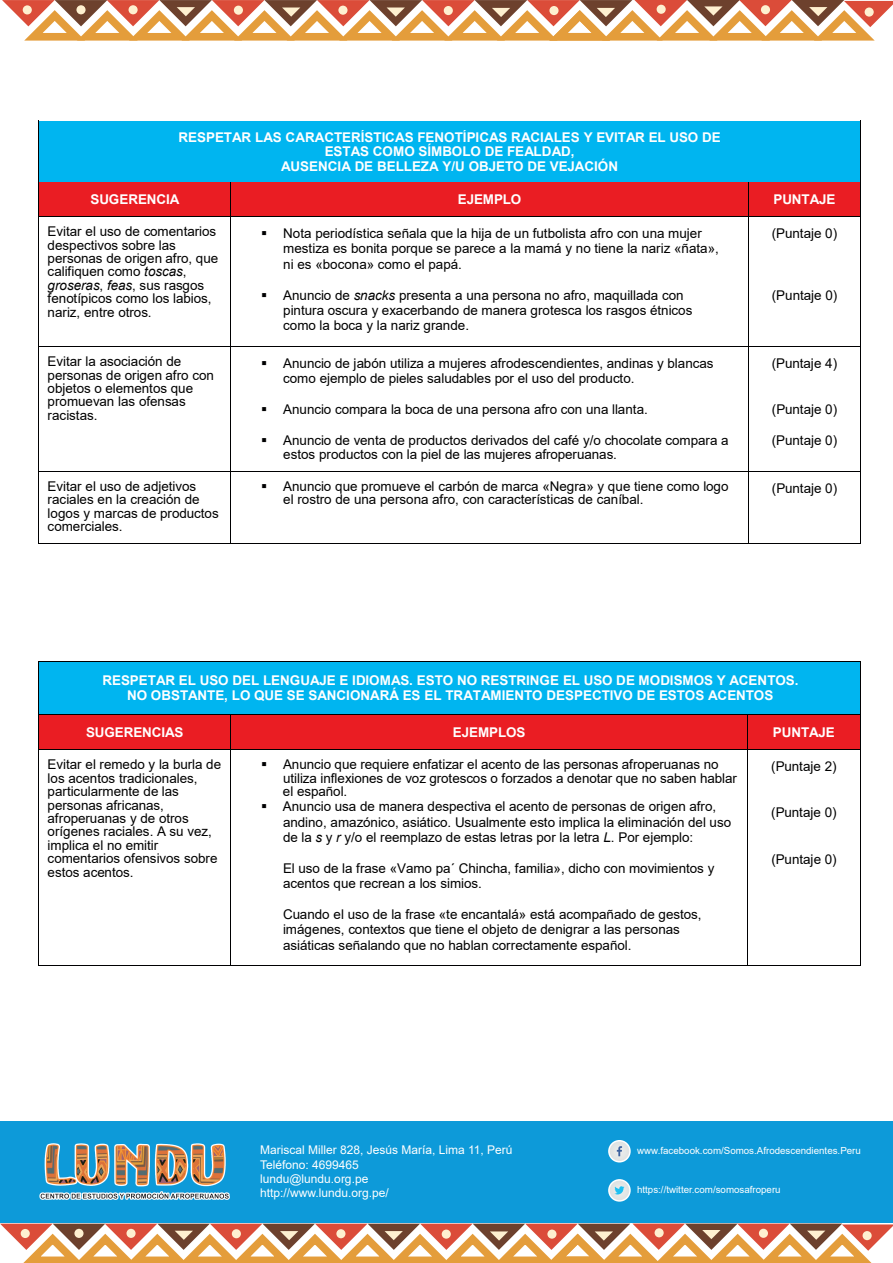
<style>
.page{position:relative;width:893px;height:1263px;background:#fff}
.page>*{position:absolute;margin:0;border:0;box-sizing:border-box;transform-origin:0 0}
.t1{font:13.5px/13.4px "Arial";color:#000001}
.t2{font:700 13.5px/14.5px "Arial";letter-spacing:-.005em;color:#fff;text-align:center}
.t3{font:12px/14.4px "Arial";color:#fff}
.t4{font:9.75px "Arial";color:#fff}
.s1{font-style:italic}
</style>
<div class="page">
<div style="left:0;top:1121px;width:893px;height:142px;background:#0d9ad9"></div>
<svg style="left:2px;top:0;width:891px;height:41px"></svg>
<div style="left:23px;top:5px;width:9px;height:9px;background:#fef0d0;border-radius:50%"></div>
<svg style="left:0;top:1223px;width:893px;height:40px"></svg>
<div style="left:21px;top:1229px;width:9px;height:9px;background:#fef0d0;border-radius:50%"></div>
<img style="left:39px;top:1143px;width:191px;height:57px">
<div style="left:609px;top:1141px;width:21px;height:21px;background:#e3e6e5;border-radius:11px"></div>
<div style="left:608px;top:1140px;width:23px;height:22px;border:2px solid #fff;border-radius:50%"></div>
<svg style="left:617px;top:1146px;width:5px;height:10px"></svg>
<svg style="left:609px;top:1180px;width:21px;height:21px"></svg>
<div style="left:608px;top:1179px;width:23px;height:23px;border:2px solid #fff;border-radius:50%"></div>
<svg style="left:614px;top:1186px;width:10px;height:8px"></svg>
<div style="left:48px;top:130px;width:804px;height:15px;background:#00b5f0"></div>
<div style="left:48px;top:145px;width:804px;height:14px;background:#00b5f0"></div>
<div style="left:48px;top:159px;width:804px;height:14px;background:#00b5f0"></div>
<div style="left:39px;top:121px;width:821px;height:9px;background:#00b5f0"></div>
<div style="left:39px;top:173px;width:821px;height:9px;background:#00b5f0"></div>
<hr style="left:39px;top:130px;width:1px;height:52px;background:#000001">
<hr style="left:860px;top:130px;width:1px;height:52px;background:#000001">
<div style="left:39px;top:183px;width:191px;height:33px;background:#ea1d23"></div>
<div style="left:231px;top:183px;width:517px;height:33px;background:#ea1d23"></div>
<div style="left:749px;top:183px;width:111px;height:33px;background:#ea1d23"></div>
<hr style="left:39px;top:182px;width:191px;height:1px;background:#000001">
<hr style="left:231px;top:182px;width:517px;height:1px;background:#000001">
<hr style="left:749px;top:182px;width:111px;height:1px;background:#000001">
<hr style="left:39px;top:216px;width:191px;height:1px;background:#000001">
<svg style="left:230px;top:182px;width:1px;height:43px"></svg>
<hr style="left:231px;top:216px;width:517px;height:1px;background:#000001">
<svg style="left:748px;top:182px;width:1px;height:43px"></svg>
<hr style="left:749px;top:216px;width:111px;height:1px;background:#000001">
<svg style="left:860px;top:182px;width:1px;height:43px"></svg>
<hr style="left:39px;top:225px;width:1px;height:121px;background:#000001">
<hr style="left:230px;top:225px;width:1px;height:121px;background:#000001">
<hr style="left:748px;top:225px;width:1px;height:121px;background:#000001">
<hr style="left:860px;top:225px;width:1px;height:121px;background:#000001">
<hr style="left:39px;top:346px;width:191px;height:1px;background:#000001">
<hr style="left:231px;top:346px;width:517px;height:1px;background:#000001">
<hr style="left:749px;top:346px;width:111px;height:1px;background:#000001">
<hr style="left:39px;top:355px;width:1px;height:116px;background:#000001">
<hr style="left:230px;top:355px;width:1px;height:116px;background:#000001">
<hr style="left:748px;top:355px;width:1px;height:116px;background:#000001">
<hr style="left:860px;top:355px;width:1px;height:116px;background:#000001">
<hr style="left:39px;top:471px;width:191px;height:1px;background:#000001">
<hr style="left:231px;top:471px;width:517px;height:1px;background:#000001">
<hr style="left:749px;top:471px;width:111px;height:1px;background:#000001">
<hr style="left:39px;top:480px;width:1px;height:63px;background:#000001">
<hr style="left:39px;top:543px;width:191px;height:1px;background:#000001">
<hr style="left:230px;top:480px;width:1px;height:63px;background:#000001">
<hr style="left:231px;top:543px;width:517px;height:1px;background:#000001">
<hr style="left:748px;top:480px;width:1px;height:63px;background:#000001">
<hr style="left:749px;top:543px;width:111px;height:1px;background:#000001">
<hr style="left:860px;top:480px;width:1px;height:63px;background:#000001">
<div style="left:39px;top:662px;width:821px;height:52px;background:#00b5f0"></div>
<hr style="left:39px;top:671px;width:1px;height:43px;background:#000001">
<hr style="left:860px;top:671px;width:1px;height:43px;background:#000001">
<div style="left:39px;top:715px;width:191px;height:34px;background:#ea1d23"></div>
<div style="left:231px;top:715px;width:517px;height:34px;background:#ea1d23"></div>
<div style="left:748px;top:715px;width:112px;height:34px;background:#ea1d23"></div>
<hr style="left:39px;top:714px;width:191px;height:1px;background:#000001">
<hr style="left:231px;top:714px;width:517px;height:1px;background:#000001">
<hr style="left:748px;top:714px;width:112px;height:1px;background:#000001">
<hr style="left:39px;top:749px;width:191px;height:1px;background:#000001">
<svg style="left:230px;top:714px;width:1px;height:45px"></svg>
<hr style="left:231px;top:749px;width:517px;height:1px;background:#000001">
<hr style="left:748px;top:749px;width:112px;height:1px;background:#000001">
<svg style="left:860px;top:714px;width:1px;height:45px"></svg>
<hr style="left:39px;top:759px;width:1px;height:206px;background:#000001">
<hr style="left:39px;top:965px;width:191px;height:1px;background:#000001">
<hr style="left:230px;top:759px;width:1px;height:206px;background:#000001">
<hr style="left:231px;top:965px;width:517px;height:1px;background:#000001">
<hr style="left:748px;top:759px;width:1px;height:206px;background:#000001">
<hr style="left:748px;top:965px;width:112px;height:1px;background:#000001">
<hr style="left:860px;top:759px;width:1px;height:206px;background:#000001">
<p class="t2" style="left:179px;top:130px;width:544px">RESPETAR LAS CARACTERÍSTICAS FENOTÍPICAS RACIALES Y EVITAR EL USO DE<br>ESTAS COMO SÍMBOLO DE FEALDAD,<br>AUSENCIA DE BELLEZA Y/U OBJETO DE VEJACIÓN</p>
<p class="t2" style="left:91px;top:192px;width:91px">SUGERENCIA</p>
<p class="t2" style="left:458px;top:192px;width:65px">EJEMPLO</p>
<p class="t2" style="left:773px;top:192px;width:64px">PUNTAJE</p>
<p class="t1" style="left:48px;top:225px;width:172px">Evitar el uso de comentarios despectivos sobre las personas de origen afro, que califiquen como <span class="s1">toscas</span>, <span class="s1">groseras</span>, <span class="s1">feas</span>, sus rasgos fenotípicos como los labios, nariz, entre otros.</p>
<p class="t1" style="left:283px;top:226px;width:437px;line-height:15.3px;text-indent:-22px">▪ Nota periodística señala que la hija de un futbolista afro con una mujer mestiza es bonita porque se parece a la mamá y no tiene la nariz «ñata», ni es «bocona» como el papá.</p>
<p class="t1" style="left:772px;top:227px;width:67px">(Puntaje 0)</p>
<p class="t1" style="left:283px;top:287px;width:411px;line-height:15.5px;text-indent:-22px">▪ Anuncio de <span class="s1">snacks</span> presenta a una persona no afro, maquillada con pintura oscura y exacerbando de manera grotesca los rasgos étnicos como la boca y la nariz grande.</p>
<p class="t1" style="left:772px;top:288px;width:67px">(Puntaje 0)</p>
<p class="t1" style="left:48px;top:355px;width:168px">Evitar la asociación de personas de origen afro con objetos o elementos que promuevan las ofensas racistas.</p>
<p class="t1" style="left:283px;top:355px;width:432px;line-height:15.5px;text-indent:-22px">▪ Anuncio de jabón utiliza a mujeres afrodescendientes, andinas y blancas como ejemplo de pieles saludables por el uso del producto.</p>
<p class="t1" style="left:261px;top:402px;width:388px">▪ Anuncio compara la boca de una persona afro con una llanta.</p>
<p class="t1" style="left:283px;top:433px;width:447px;line-height:14.5px;text-indent:-22px">▪ Anuncio de venta de productos derivados del café y/o chocolate compara a estos productos con la piel de las mujeres afroperuanas.</p>
<p class="t1" style="left:772px;top:356px;width:67px">(Puntaje 4)</p>
<p class="t1" style="left:772px;top:402px;width:67px">(Puntaje 0)</p>
<p class="t1" style="left:772px;top:433px;width:67px">(Puntaje 0)</p>
<p class="t1" style="left:48px;top:479px;width:173px">Evitar el uso de adjetivos raciales en la creación de logos y marcas de productos comerciales.</p>
<p class="t1" style="left:283px;top:479px;width:447px;text-indent:-22px">▪ Anuncio que promueve el carbón de marca «Negra» y que tiene como logo el rostro de una persona afro, con características de caníbal.</p>
<p class="t1" style="left:772px;top:481px;width:67px">(Puntaje 0)</p>
<p class="t2" style="left:103px;top:673px;width:697px">RESPETAR EL USO DEL LENGUAJE E IDIOMAS. ESTO NO RESTRINGE EL USO DE MODISMOS Y ACENTOS.<br>NO OBSTANTE, LO QUE SE SANCIONARÁ ES EL TRATAMIENTO DESPECTIVO DE ESTOS ACENTOS</p>
<p class="t2" style="left:86px;top:725px;width:99px">SUGERENCIAS</p>
<p class="t2" style="left:453px;top:725px;width:74px">EJEMPLOS</p>
<p class="t2" style="left:773px;top:725px;width:63px">PUNTAJE</p>
<p class="t1" style="left:48px;top:758px;width:175px">Evitar el remedo y la burla de los acentos tradicionales, particularmente de las personas africanas, afroperuanas y de otros orígenes raciales. A su vez, implica el no emitir comentarios ofensivos sobre estos acentos.</p>
<p class="t1" style="left:283px;top:758px;width:455px;text-indent:-22px">▪ Anuncio que requiere enfatizar el acento de las personas afroperuanas no utiliza inflexiones de voz grotescos o forzados a denotar que no saben hablar el español.</p>
<p class="t1" style="left:771px;top:760px;width:67px">(Puntaje 2)</p>
<p class="t1" style="left:771px;top:806px;width:67px">(Puntaje 0)</p>
<p class="t1" style="left:771px;top:852px;width:67px">(Puntaje 0)</p>
<p class="t1" style="left:283px;top:799px;width:450px;line-height:15.5px;text-indent:-22px">▪ Anuncio usa de manera despectiva el acento de personas de origen afro, andino, amazónico, asiático. Usualmente esto implica la eliminación del uso de la <span class="s1">s</span> y <span class="s1">r</span> y/o el reemplazo de estas letras por la letra <span class="s1">L</span>. Por ejemplo:</p>
<p class="t1" style="left:283px;top:860px;width:433px;line-height:15.3px">El uso de la frase «Vamo pa´ Chincha, familia», dicho con movimientos y acentos que recrean a los simios.</p>
<p class="t1" style="left:283px;top:906px;width:420px;line-height:15.5px">Cuando el uso de la frase «te encantalá» está acompañado de gestos, imágenes, contextos que tiene el objeto de denigrar a las personas asiáticas señalando que no hablan correctamente español.</p>
<p class="t3" style="left:260px;top:1142px;width:254px">Mariscal Miller 828, Jesús María, Lima 11, Perú<br>Teléfono: 4699465<br>lundu@lundu.org.pe<br>http://www.lundu.org.pe/</p>
<p class="t4" style="left:637px;top:1144px;width:225px">www.facebook.com/Somos.Afrodescendientes.Peru</p>
<p class="t4" style="left:637px;top:1183px;width:145px">https://twitter.com/somosafroperu</p>
</div>
